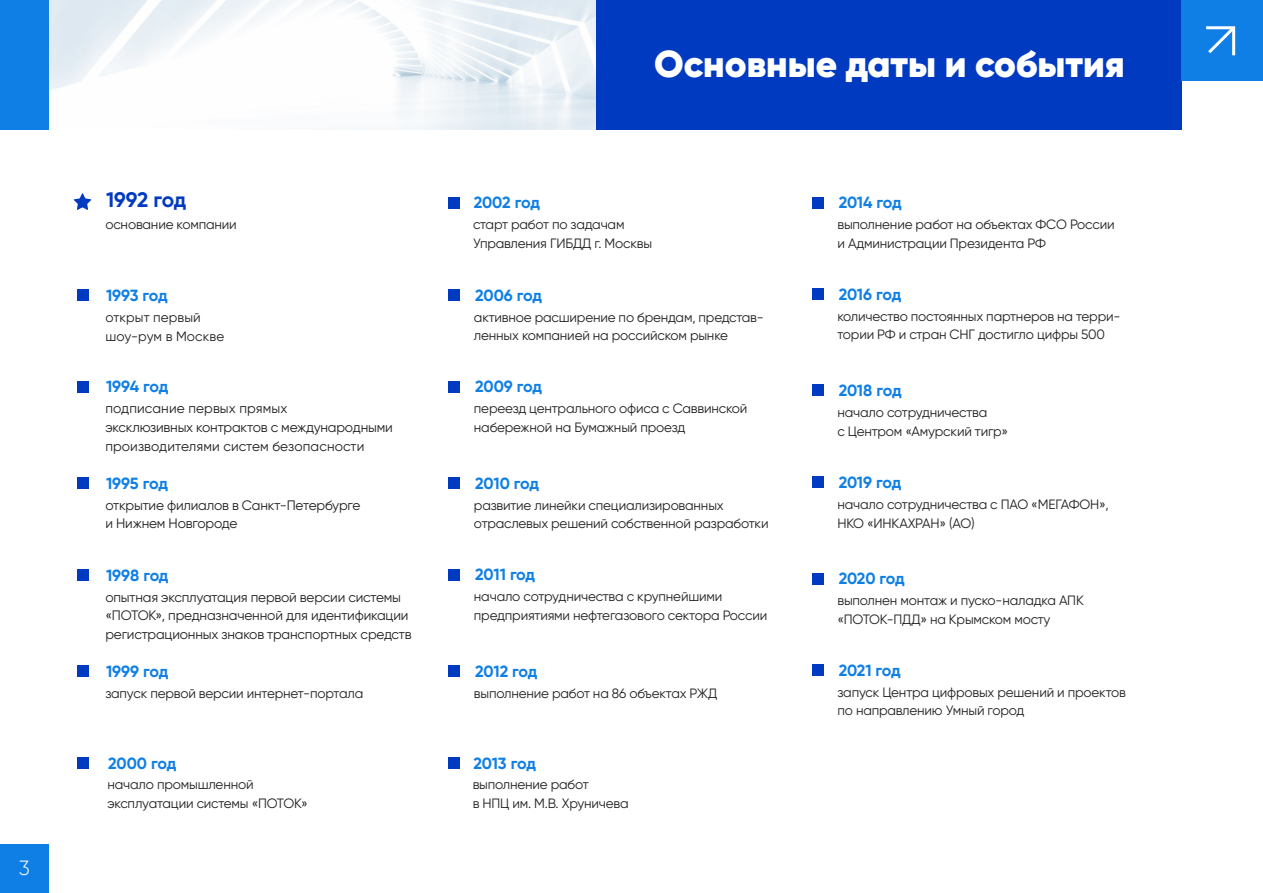
<style>
.page{position:relative;width:1263px;height:893px;background:#fff}
.page>*{position:absolute;margin:0;border:0;box-sizing:border-box;transform-origin:0 0}
.t1{font:900 37.5px "Gilroy";color:#fff}
.t2{font:700 21px "Gilroy";letter-spacing:-.01em;color:#003ac0}
.t3{font:300 20.55px "Gilroy";color:#fff}
.t4{font:700 16.2px "Gilroy";letter-spacing:-.02em;color:#0f7fe5}
.t5{font:13.65px/18.6px "Gilroy";letter-spacing:-.015em;color:#212121}
.t6{font:13.5px/18.6px "Gilroy";letter-spacing:-.015em;color:#212121}
.t7{font:13.5px/18.6px "Gilroy";letter-spacing:.005em;color:#212121}
</style>
<div class="page">
<svg style="left:49px;top:0;width:547px;height:130px"></svg>
<div style="left:596px;top:0;width:586px;height:130px;background:#003ac0"></div>
<svg style="left:74px;top:193px;width:17px;height:17px"></svg>
<div style="left:77px;top:289px;width:11px;height:12px;background:#003ac0"></div>
<div style="left:77px;top:381px;width:11px;height:11px;background:#003ac0"></div>
<div style="left:77px;top:477px;width:11px;height:12px;background:#003ac0"></div>
<div style="left:77px;top:569px;width:11px;height:12px;background:#003ac0"></div>
<div style="left:77px;top:665px;width:11px;height:12px;background:#003ac0"></div>
<div style="left:77px;top:757px;width:11px;height:11px;background:#003ac0"></div>
<div style="left:448px;top:289px;width:12px;height:12px;background:#003ac0"></div>
<div style="left:448px;top:197px;width:12px;height:11px;background:#003ac0"></div>
<div style="left:448px;top:381px;width:12px;height:11px;background:#003ac0"></div>
<div style="left:448px;top:477px;width:12px;height:12px;background:#003ac0"></div>
<div style="left:448px;top:569px;width:12px;height:11px;background:#003ac0"></div>
<div style="left:448px;top:665px;width:12px;height:12px;background:#003ac0"></div>
<div style="left:812px;top:197px;width:12px;height:11px;background:#003ac0"></div>
<div style="left:448px;top:757px;width:12px;height:11px;background:#003ac0"></div>
<div style="left:812px;top:288px;width:12px;height:12px;background:#003ac0"></div>
<div style="left:812px;top:385px;width:12px;height:11px;background:#003ac0"></div>
<div style="left:812px;top:476px;width:12px;height:12px;background:#003ac0"></div>
<div style="left:812px;top:573px;width:12px;height:11px;background:#003ac0"></div>
<div style="left:812px;top:664px;width:12px;height:12px;background:#003ac0"></div>
<div style="left:1182px;top:0;width:81px;height:81px;background:#0f7fe5"></div>
<svg style="left:1206px;top:26px;width:30px;height:30px"></svg>
<div style="left:0;top:845px;width:49px;height:48px;background:#0f7fe5"></div>
<div style="left:0;top:0;width:49px;height:130px;background:#0f7fe5"></div>
<h3 class="t3" style="left:19px;top:855px;width:13px">3</h3>
<h2 class="t2" style="left:106px;top:187px;width:82px">1992 год</h2>
<p class="t6" style="left:105px;top:215px;width:133px">основание компании</p>
<p class="t4" style="left:106px;top:285px;width:63px">1993 год</p>
<p class="t7" style="left:105px;top:308px;width:120px">открыт первый шоу-рум в Москве</p>
<p class="t4" style="left:106px;top:377px;width:64px">1994 год</p>
<p class="t5" style="left:105px;top:399px;width:289px">подписание первых прямых<br>эксклюзивных контрактов с международными производителями систем безопасности</p>
<p class="t4" style="left:106px;top:473px;width:63px">1995 год</p>
<p class="t5" style="left:105px;top:496px;width:257px">открытие филиалов в Санкт-Петербурге и Нижнем Новгороде</p>
<p class="t4" style="left:106px;top:565px;width:64px">1998 год</p>
<p class="t5" style="left:105px;top:587px;width:308px">опытная эксплуатация первой версии системы «ПОТОК», предназначенной для идентификации регистрационных знаков транспортных средств</p>
<p class="t4" style="left:106px;top:661px;width:64px">1999 год</p>
<p class="t6" style="left:105px;top:684px;width:259px">запуск первой версии интернет-портала</p>
<p class="t4" style="left:108px;top:753px;width:70px">2000 год</p>
<p class="t6" style="left:107px;top:775px;width:202px">начало промышленной эксплуатации системы «ПОТОК»</p>
<h1 class="t1" style="left:654px;top:40px;width:472px">Основные даты и события</h1>
<p class="t4" style="left:474px;top:193px;width:68px">2002 год</p>
<p class="t6" style="left:473px;top:215px;width:181px">старт работ по задачам<br>Управления ГИБДД г. Москвы</p>
<p class="t4" style="left:475px;top:285px;width:69px">2006 год</p>
<p class="t6" style="left:474px;top:308px;width:291px">активное расширение по брендам, представ&shy;ленных компанией на российском рынке</p>
<p class="t4" style="left:475px;top:377px;width:69px">2009 год</p>
<p class="t6" style="left:474px;top:399px;width:275px">переезд центрального офиса с Саввинской набережной на Бумажный проезд</p>
<p class="t4" style="left:475px;top:473px;width:66px">2010 год</p>
<p class="t6" style="left:474px;top:496px;width:296px">развитие линейки специализированных отраслевых решений собственной разработки</p>
<p class="t4" style="left:475px;top:565px;width:62px">2011 год</p>
<p class="t6" style="left:474px;top:587px;width:295px">начало сотрудничества с крупнейшими предприятиями нефтегазового сектора России</p>
<p class="t4" style="left:475px;top:661px;width:64px">2012 год</p>
<p class="t6" style="left:474px;top:684px;width:245px">выполнение работ на 86 объектах РЖД</p>
<p class="t4" style="left:473px;top:753px;width:64px">2013 год</p>
<p class="t6" style="left:473px;top:775px;width:157px">выполнение работ<br>в НПЦ им. М.В. Хруничева</p>
<p class="t4" style="left:839px;top:193px;width:65px">2014 год</p>
<p class="t6" style="left:837px;top:215px;width:279px">выполнение работ на объектах ФСО России и Администрации Президента РФ</p>
<p class="t4" style="left:839px;top:284px;width:64px">2016 год</p>
<p class="t6" style="left:837px;top:306px;width:284px">количество постоянных партнеров на терри&shy;тории РФ и стран СНГ достигло цифры 500</p>
<p class="t4" style="left:839px;top:380px;width:65px">2018 год</p>
<p class="t6" style="left:837px;top:403px;width:172px">начало сотрудничества<br>с Центром «Амурский тигр»</p>
<p class="t4" style="left:839px;top:472px;width:64px">2019 год</p>
<p class="t6" style="left:837px;top:495px;width:273px">начало сотрудничества с ПАО «МЕГАФОН»,<br>НКО «ИНКАХРАН» (АО)</p>
<p class="t4" style="left:839px;top:568px;width:68px">2020 год</p>
<p class="t6" style="left:837px;top:591px;width:248px">выполнен монтаж и пуско-наладка АПК «ПОТОК-ПДД» на Крымском мосту</p>
<p class="t4" style="left:839px;top:660px;width:64px">2021 год</p>
<p class="t6" style="left:837px;top:683px;width:290px">запуск Центра цифровых решений и проектов по направлению Умный город</p>
</div>
